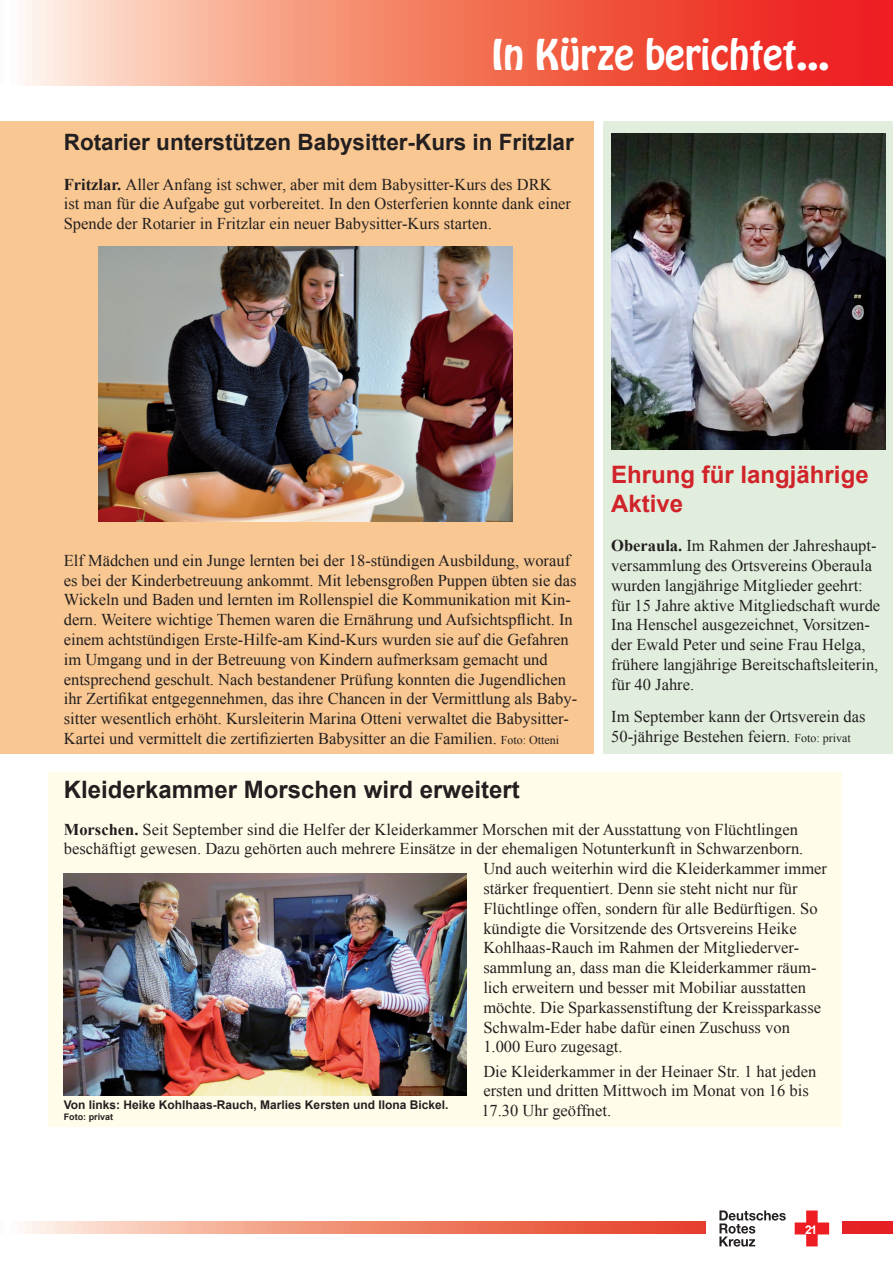
<style>
.page{position:relative;width:893px;height:1263px;background:#fff}
.page>*{position:absolute;margin:0;border:0;box-sizing:border-box;transform-origin:0 0}
.t1{font:37.5px "Hobo Std";color:#fff}
.t2{font:700 24px "Arial";color:#231f20}
.t3{font:700 24px/28.8px "Arial";color:#d1232a}
.t4{font:700 22.5px "Arial";color:#231f20}
.t5{font:16.5px/19.8px "Times New Roman";color:#231f20}
.t6{font:700 12px "Arial";color:#231f20}
.t7{font:700 12px "Arial";color:#fff}
.t8{font:700 9px "Arial";color:#231f20}
.s1{font-weight:700}
.s2{font-size:12px}
</style>
<div class="page">
<svg style="left:25px;top:0;width:868px;height:85px;background:#f47a66"></svg>
<svg style="left:25px;top:1222px;width:868px;height:12px;background:#ef8872"></svg>
<div style="left:707px;top:1205px;width:135px;height:46px;background:#fff"></div>
<svg style="left:795px;top:1210px;width:34px;height:36px"></svg>
<svg style="left:719px;top:1210px;width:67px;height:36px"></svg>
<div style="left:48px;top:772px;width:794px;height:355px;background:#fffde9"></div>
<img style="left:64px;top:874px;width:402px;height:221px">
<div style="left:0;top:121px;width:594px;height:633px;background:#f9c791"></div>
<img style="left:99px;top:246px;width:413px;height:275px">
<div style="left:603px;top:121px;width:290px;height:633px;background:#e1eedd"></div>
<img style="left:611px;top:134px;width:274px;height:316px">
<hr style="left:0;top:506px;width:1px;height:621px;background:#d1232a">
<h1 class="t1" style="left:491px;top:29px;width:339px">In Kürze berichtet...</h1>
<h3 class="t4" style="left:64px;top:127px;width:512px">Rotarier unterstützen Babysitter-Kurs in Fritzlar</h3>
<p class="t5" style="left:64px;top:174px;width:509px"><span class="s1">Fritzlar.</span> Aller Anfang ist schwer, aber mit dem Babysitter-Kurs des DRK ist man für die Aufgabe gut vorbereitet. In den Osterferien konnte dank einer<br>Spende der Rotarier in Fritzlar ein neuer Babysitter-Kurs starten.</p>
<p class="t5" style="left:64px;top:550px;width:515px">Elf Mädchen und ein Junge lernten bei der 18-stündigen Ausbildung, worauf es bei der Kinderbetreuung ankommt. Mit lebensgroßen Puppen übten sie das Wickeln und Baden und lernten im Rollenspiel die Kommunikation mit Kin&shy;dern. Weitere wichtige Themen waren die Ernährung und Aufsichtspflicht. In einem achtstündigen Erste-Hilfe-am Kind-Kurs wurden sie auf die Gefahren im Umgang und in der Betreuung von Kindern aufmerksam gemacht und entsprechend geschult. Nach bestandener Prüfung konnten die Jugendlichen ihr Zertifikat entgegennehmen, das ihre Chancen in der Vermittlung als Baby&shy;sitter wesentlich erhöht. Kursleiterin Marina Otteni verwaltet die Babysitter-Kartei und vermittelt die zertifizierten Babysitter an die Familien. <span class="s2">Foto: Otteni</span></p>
<h2 class="t3" style="left:611px;top:461px;width:259px">Ehrung für langjährige<br>Aktive</h2>
<p class="t5" style="left:611px;top:535px;width:270px"><span class="s1">Oberaula.</span> Im Rahmen der Jahreshaupt&shy;versammlung des Ortsvereins Oberaula wurden langjährige Mitglieder geehrt: für 15 Jahre aktive Mitgliedschaft wurde Ina Henschel ausgezeichnet, Vorsitzen&shy;der Ewald Peter und seine Frau Helga, frühere langjährige Bereitschaftsleiterin, für 40 Jahre.</p>
<p class="t5" style="left:611px;top:707px;width:256px">Im September kann der Ortsverein das<br>50-jährige Bestehen feiern. <span class="s2">Foto: privat</span></p>
<h2 class="t2" style="left:64px;top:773px;width:458px">Kleiderkammer Morschen wird erweitert</h2>
<p class="t5" style="left:64px;top:819px;width:736px"><span class="s1">Morschen.</span> Seit September sind die Helfer der Kleiderkammer Morschen mit der Ausstattung von Flüchtlingen</p>
<p class="t5" style="left:64px;top:839px;width:741px">beschäftigt gewesen. Dazu gehörten auch mehrere Einsätze in der ehemaligen Notunterkunft in Schwarzenborn.</p>
<p class="t5" style="left:483px;top:858px;width:345px">Und auch weiterhin wird die Kleiderkammer immer</p>
<p class="t5" style="left:483px;top:878px;width:316px">stärker frequentiert. Denn sie steht nicht nur für</p>
<p class="t5" style="left:483px;top:898px;width:336px">Flüchtlinge offen, sondern für alle Bedürftigen. So</p>
<p class="t5" style="left:483px;top:918px;width:315px">kündigte die Vorsitzende des Ortsvereins Heike</p>
<p class="t5" style="left:483px;top:938px;width:317px">Kohlhaas-Rauch im Rahmen der Mitgliederver-</p>
<p class="t5" style="left:483px;top:957px;width:335px">sammlung an, dass man die Kleiderkammer räum-</p>
<p class="t5" style="left:483px;top:977px;width:324px">lich erweitern und besser mit Mobiliar ausstatten</p>
<p class="t5" style="left:483px;top:997px;width:339px">möchte. Die Sparkassenstiftung der Kreissparkasse</p>
<p class="t5" style="left:483px;top:1017px;width:308px">Schwalm-Eder habe dafür einen Zuschuss von</p>
<p class="t5" style="left:483px;top:1037px;width:141px">1.000 Euro zugesagt.</p>
<p class="t5" style="left:481px;top:1061px;width:337px">Die Kleiderkammer in der Heinaer Str. 1 hat jeden ersten und dritten Mittwoch im Monat von 16 bis<br>17.30 Uhr geöffnet.</p>
<p class="t6" style="left:64px;top:1097px;width:386px">Von links: Heike Kohlhaas-Rauch, Marlies Kersten und Ilona Bickel.</p>
<p class="t8" style="left:64px;top:1111px;width:51px">Foto: privat</p>
<p class="t7" style="left:805px;top:1221px;width:13px">21</p>
</div>
